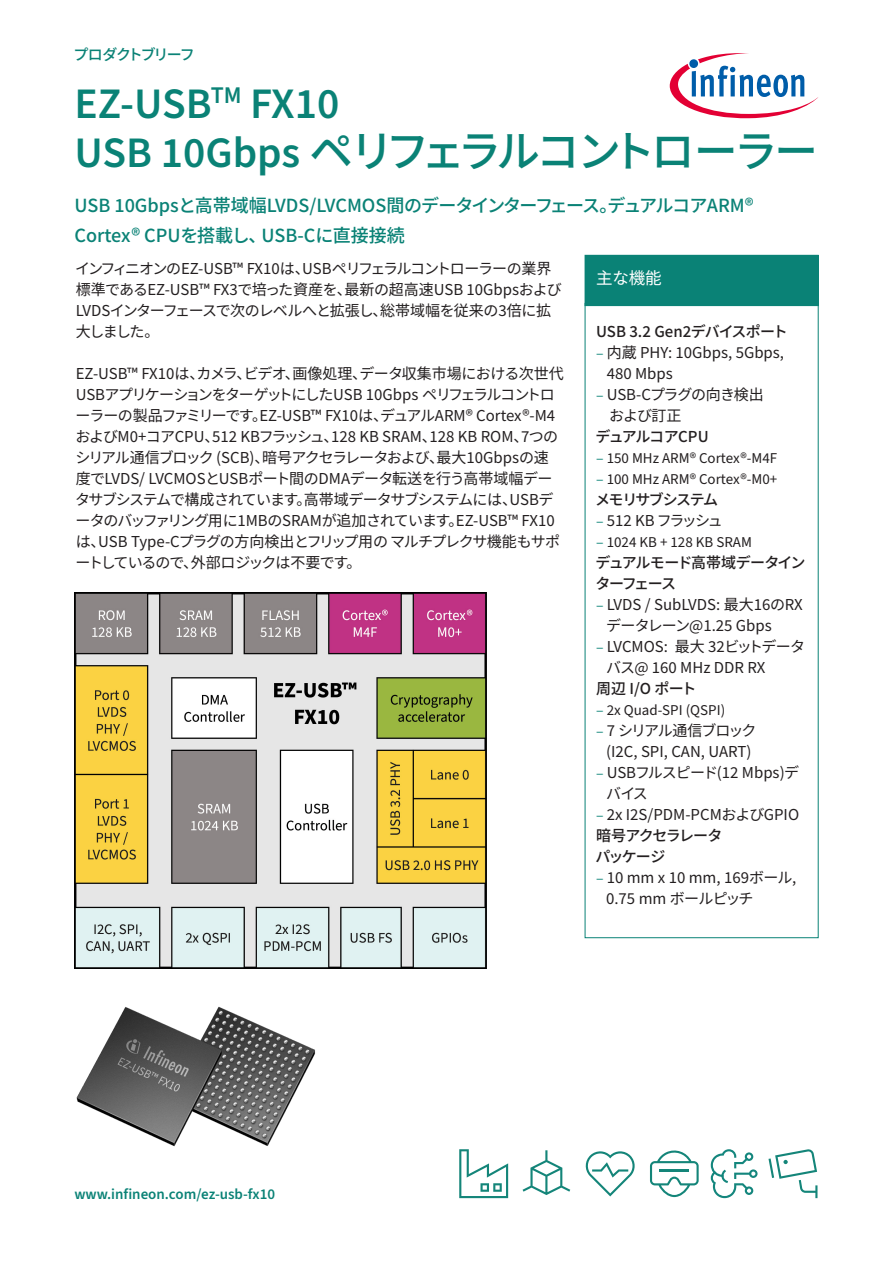
<style>
.page{position:relative;width:893px;height:1263px;background:#fff}
.page>*{position:absolute;margin:0;border:0;box-sizing:border-box;transform-origin:0 0}
.Product_brief_A4_Headline_30_pt{font:600 43.5px/49.5px "Source Sans 3";color:#0a8276}
.Product_brief_A4_Subline_12_pt{font:500 18px "Source Han Sans";letter-spacing:-.01em;color:#0a8276}
.Product_brief_A4_Heading_Features_11_pt{font:16.5px "Source Han Sans";color:#fff}
.Product_brief_A4_Copy_10_pt{font:15px/21px "Source Han Sans";letter-spacing:-.025em;color:#231f20}
.Product_brief_A4_Copy_10_pt-2{font:15px/21px "Source Han Sans";color:#231f20}
.t1{font:15px "Source Sans 3";color:#231f20}
.Product_brief_A4_Heading_10_pt{font:500 15px/21px "Source Han Sans";letter-spacing:-.085em;color:#231f20}
.Product_brief_A4_Copy_10_pt-3{font:15px/21px "Source Han Sans";letter-spacing:-.055em;color:#231f20}
.Product_brief_A4_URL_Ocean_10_pt{font:600 15px "Source Sans 3";color:#0a8276}
.Product_brief_A4_Bulleted_List_10_pt_1__{font:15px "Source Han Sans";letter-spacing:-.01em;color:#231f20}
.Product_brief_A4_Heading_10_pt-2{font:500 15px "Source Han Sans";letter-spacing:-.04em;color:#231f20}
.Product_brief_A4_Copy_10_pt-4{font:15px "Source Han Sans";letter-spacing:-.09em;color:#231f20}
.Product_brief_A4_Bulleted_List_10_pt_1__-2{font:15px "Source Han Sans";letter-spacing:-.045em;color:#231f20}
.Product_brief_A4_Heading_10_pt-3{font:500 15px "Source Han Sans";letter-spacing:-.06em;color:#231f20}
.Product_brief_A4_Overline_10_pt{font:500 15px "Source Han Sans";letter-spacing:-.125em;color:#0a8276}
.s1{font-family:"Source Han Sans";font-weight:500}
.s2{font-family:"Source Sans 3";color:#0a8276}
.s3{color:#0a8276}
</style>
<div class="page">
<div style="left:585px;top:255px;width:233px;height:51px;background:#0a8276"></div>
<svg style="left:670px;top:53px;width:148px;height:66px"></svg>
<svg style="left:459px;top:1149px;width:49px;height:49px"></svg>
<svg style="left:711px;top:1149px;width:46px;height:49px"></svg>
<svg style="left:768px;top:1149px;width:49px;height:49px"></svg>
<svg style="left:585px;top:1151px;width:50px;height:45px"></svg>
<svg style="left:523px;top:1150px;width:47px;height:45px"></svg>
<svg style="left:650px;top:1150px;width:49px;height:47px"></svg>
<img style="left:74px;top:592px;width:413px;height:376px">
<img style="left:76px;top:1006px;width:240px;height:141px">
<p class="Product_brief_A4_Overline_10_pt" style="left:74px;top:46px;width:123px">プロダクトブリーフ</p>
<p class="Product_brief_A4_Headline_30_pt" style="left:74px;top:80px;width:745px">EZ-USB<sup>TM</sup> FX10<br>USB 10Gbps <span class="s1">ペリフェラルコントローラー</span></p>
<p class="Product_brief_A4_Subline_12_pt" style="left:74px;top:195px;width:681px">USB 10Gbpsと高帯域幅LVDS/LVCMOS間のデータインターフェース。デュアルコアARM®</p>
<p class="Product_brief_A4_Subline_12_pt" style="left:74px;top:225px;width:332px">Cortex® CPUを搭載し、USB-Cに直接接続</p>
<p class="Product_brief_A4_Copy_10_pt" style="left:75px;top:258px;width:488px">インフィニオンのEZ-USB™ FX10は、USBペリフェラルコントローラーの業界標準であるEZ-USB™ FX3で培った資産を、最新の超高速USB 10GbpsおよびLVDSインターフェースで次のレベルへと拡張し、総帯域幅を従来の3倍に拡大しました。</p>
<p class="Product_brief_A4_Copy_10_pt" style="left:75px;top:363px;width:490px">EZ-USB™ FX10は、カメラ、ビデオ、画像処理、データ収集市場における次世代USBアプリケーションをターゲットにしたUSB 10Gbps ペリフェラルコントローラーの製品ファミリーです。EZ-USB™ FX10は、デュアルARM® Cortex®-M4およびM0+コアCPU、512 KBフラッシュ、128 KB SRAM、128 KB ROM、7つのシリアル通信ブロック (SCB)、暗号アクセラレータおよび、最大10Gbpsの速度でLVDS/ LVCMOSとUSBポート間のDMAデータ転送を行う高帯域幅データサブシステムで構成されています。高帯域データサブシステムには、USBデータのバッファリング用に1MBのSRAMが追加されています。EZ-USB™ FX10は、USB Type-Cプラグの方向検出とフリップ用のマルチプレクサ機能もサポートしているので、外部ロジックは不要です。</p>
<p class="Product_brief_A4_Heading_Features_11_pt" style="left:596px;top:268px;width:67px">主な機能</p>
<p class="Product_brief_A4_Heading_10_pt-2" style="left:596px;top:323px;width:193px">USB 3.2 Gen2デバイスポート</p>
<p class="Product_brief_A4_Copy_10_pt-2" style="left:607px;top:342px;width:179px;text-indent:-11px"><span class="s2">‒</span> 内蔵 PHY: 10Gbps, 5Gbps,<br>480 Mbps</p>
<p class="Product_brief_A4_Copy_10_pt-3" style="left:596px;top:384px;width:169px"><span class="s2">‒</span> USB-Cプラグの向き検出</p>
<p class="Product_brief_A4_Bulleted_List_10_pt_1__" style="left:609px;top:407px;width:74px">および訂正</p>
<p class="Product_brief_A4_Heading_10_pt-3" style="left:596px;top:428px;width:115px">デュアルコアCPU</p>
<p class="t1" style="left:596px;top:447px;width:183px"><span class="s3">‒</span> 150 MHz ARM® Cortex®-M4F</p>
<p class="t1" style="left:596px;top:468px;width:183px"><span class="s3">‒</span> 100 MHz ARM® Cortex®-M0+</p>
<p class="Product_brief_A4_Heading_10_pt" style="left:595px;top:489px;width:124px">メモリサブシステム</p>
<p class="Product_brief_A4_Copy_10_pt-3" style="left:596px;top:510px;width:128px"><span class="s2">‒</span> 512 KBフラッシュ</p>
<p class="t1" style="left:596px;top:531px;width:157px"><span class="s3">‒</span> 1024 KB + 128 KB SRAM</p>
<p class="Product_brief_A4_Heading_10_pt" style="left:595px;top:552px;width:212px">デュアルモード高帯域データインターフェース</p>
<p class="Product_brief_A4_Copy_10_pt-2" style="left:606px;top:594px;width:198px;text-indent:-10px"><span class="s2">‒</span> LVDS / SubLVDS: 最大16のRXデータレーン@1.25 Gbps</p>
<p class="Product_brief_A4_Copy_10_pt-2" style="left:606px;top:636px;width:200px;text-indent:-10px"><span class="s2">‒</span> LVCMOS: 最大 32ビットデータバス@ 160 MHz DDR RX</p>
<p class="Product_brief_A4_Heading_10_pt" style="left:596px;top:678px;width:102px">周辺 I/O ポート</p>
<p class="t1" style="left:596px;top:699px;width:131px"><span class="s3">‒</span> 2x Quad-SPI (QSPI)</p>
<p class="Product_brief_A4_Copy_10_pt-4" style="left:596px;top:722px;width:162px"><span class="s2">‒</span> 7 シリアル通信ブロック</p>
<p class="Product_brief_A4_Bulleted_List_10_pt_1__" style="left:606px;top:743px;width:147px">(I2C, SPI, CAN, UART)</p>
<p class="Product_brief_A4_Copy_10_pt-3" style="left:606px;top:762px;width:195px;text-indent:-10px"><span class="s2">‒</span> USBフルスピード(12 Mbps)デバイス</p>
<p class="Product_brief_A4_Copy_10_pt-2" style="left:596px;top:804px;width:205px"><span class="s2">‒</span> 2x I2S/PDM-PCMおよびGPIO</p>
<p class="Product_brief_A4_Heading_10_pt" style="left:596px;top:825px;width:128px">暗号アクセラレータ</p>
<p class="Product_brief_A4_Heading_10_pt" style="left:596px;top:846px;width:71px">パッケージ</p>
<p class="Product_brief_A4_Copy_10_pt-2" style="left:596px;top:867px;width:202px"><span class="s2">‒</span> 10 mm x 10 mm, 169ボール,</p>
<p class="Product_brief_A4_Bulleted_List_10_pt_1__-2" style="left:606px;top:890px;width:149px">0.75 mm ボールピッチ</p>
<p class="Product_brief_A4_URL_Ocean_10_pt" style="left:74px;top:1184px;width:202px">www.infineon.com/ez-usb-fx10</p>
</div>
